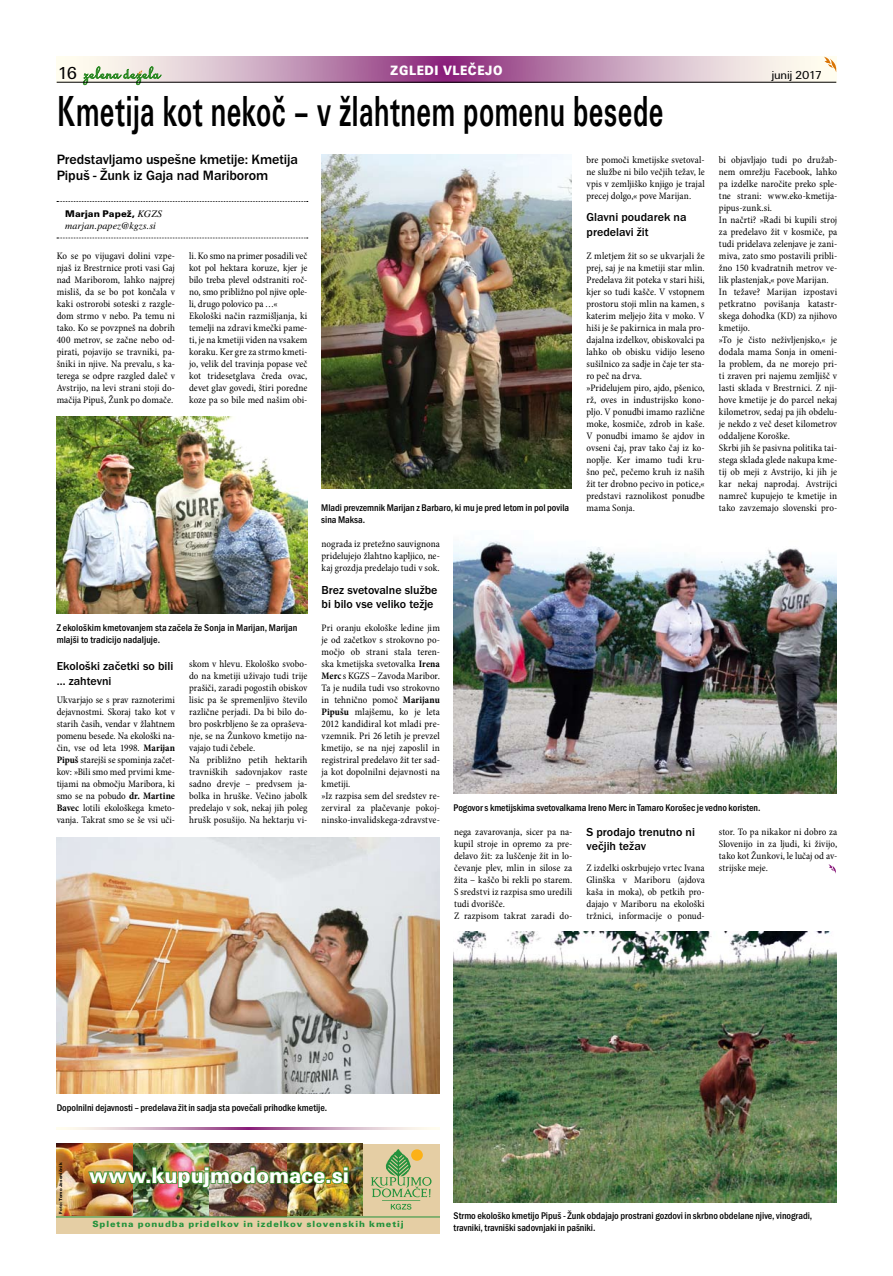
<style>
.page{position:relative;width:893px;height:1276px;background:#fff}
.page>*{position:absolute;margin:0;border:0;box-sizing:border-box;transform-origin:0 0}
.t1{font:700 45px "Unitus TEE";letter-spacing:.015em;color:#000;scale:.6 1}
.t2{font:23.2px "Unitus TEE Blac";color:#fff;scale:.91 1}
.t3{font:18px "Unitus TEE";color:#000}
.t4{font:500 14px/16.8px "Franklin Got Itc TEE";letter-spacing:-.005em;color:#000}
.t5{font:14px "Unitus TEE Blac";letter-spacing:.05em;color:#fff;scale:.9 1}
.t6{font:500 12px/14.4px "Franklin Got Itc TEE";color:#000}
.t7{font:12px "Unitus TEE";letter-spacing:-.025em;color:#000}
.t8{font:condensed 10px/12px "Minion Pro";color:#000;text-align:justify}
.t9{font:500 condensed 10px/12px "Franklin Got Itc TEE";color:#000}
.t10{font:italic 10px "Nimbus Rom No 9 LEE";letter-spacing:.005em;color:#000}
.t11{font:10px "Unitus TEE Blac";letter-spacing:.01em;color:#000}
.t12{font:9.3px "Unitus TEE Blac";letter-spacing:.1em;color:#23923c}
.t13{font:4.6px "Unitus TEE Blac";letter-spacing:.03em;color:#000}
.s1{font-family:"Nimbus Rom No 9 LEE";font-style:italic}
.s2{font-weight:700}
</style>
<div class="page">
<svg style="left:57px;top:201px;width:251px;height:1px"></svg>
<svg style="left:57px;top:238px;width:251px;height:1px"></svg>
<svg style="left:57px;top:57px;width:779px;height:25px;background:#c89ebb"></svg>
<svg style="left:57px;top:1127px;width:382px;height:3px"></svg>
<div style="left:349px;top:1143px;width:90px;height:90px;background:#e5cea4"></div>
<svg style="left:371px;top:1149px;width:60px;height:60px"></svg>
<img style="left:286px;top:1143px;width:77px;height:73px">
<img style="left:57px;top:1143px;width:76px;height:73px">
<img style="left:133px;top:1143px;width:77px;height:73px">
<div style="left:57px;top:1217px;width:382px;height:16px;background:#e5cea4"></div>
<img style="left:210px;top:1143px;width:76px;height:73px">
<hr style="left:57px;top:1216px;width:382px;height:1px;background:#23923c">
<img style="left:87px;top:1155px;width:262px;height:54px">
<img style="left:321px;top:154px;width:251px;height:334px">
<img style="left:57px;top:416px;width:250px;height:197px">
<img style="left:57px;top:838px;width:382px;height:255px">
<img style="left:454px;top:541px;width:382px;height:252px">
<img style="left:454px;top:931px;width:382px;height:271px">
<svg style="left:828px;top:864px;width:8px;height:9px"></svg>
<svg style="left:824px;top:57px;width:13px;height:15px"></svg>
<svg style="left:83px;top:67px;width:78px;height:18px"></svg>
<hr style="left:57px;top:82px;width:779px;height:1px;background:#000">
<h3 class="t5" style="left:390px;top:62px;width:126px">ZGLEDI VLEČEJO</h3>
<h3 class="t3" style="left:57px;top:62px;width:22px">16</h3>
<p class="t7" style="left:771px;top:68px;width:52px">junij 2017</p>
<h1 class="t1" style="left:58px;top:86px;width:1011px">Kmetija kot nekoč – v žlahtnem pomenu besede</h1>
<h3 class="t4" style="left:57px;top:151px;width:243px">Predstavljamo uspešne kmetije: Kmetija<br>Pipuš - Žunk iz Gaja nad Mariborom</h3>
<p class="t11" style="left:65px;top:208px;width:98px">Marjan Papež, <span class="s1">KGZS</span></p>
<p class="t10" style="left:65px;top:220px;width:92px">marjan.papez@kgzs.si</p>
<p class="t8" style="left:586px;top:154px;width:120px">bre pomoči kmetijske svetoval&shy;ne službe ni bilo večjih težav, le vpis v zemljiško knjigo je trajal precej dolgo,« pove Marijan.</p>
<p class="t6" style="left:586px;top:210px;width:101px">Glavni poudarek na predelavi žit</p>
<p class="t8" style="left:586px;top:250px;width:120px;text-align:left">Z mletjem žit so se ukvarjali že prej, saj je na kmetiji star mlin.<br>Predelava žit poteka v stari hiši, kjer so tudi kašče. V vstopnem prostoru stoji mlin na kamen, s katerim meljejo žita v moko. V hiši je še pakirnica in mala pro&shy;dajalna izdelkov, obiskovalci pa lahko ob obisku vidijo leseno sušilnico za sadje in čaje ter sta&shy;ro peč na drva.<br>»Pridelujem piro, ajdo, pšenico, rž, oves in industrijsko kono&shy;pljo. V ponudbi imamo različne moke, kosmiče, zdrob in kaše.<br>V ponudbi imamo še ajdov in ovseni čaj, prav tako čaj iz ko&shy;noplje. Ker imamo tudi kru&shy;šno peč, pečemo kruh iz naših žit ter drobno pecivo in potice,« predstavi raznolikost ponudbe mama Sonja.</p>
<p class="t8" style="left:57px;top:250px;width:120px">Ko se po vijugavi dolini vzpe&shy;njaš iz Brestrnice proti vasi Gaj nad Mariborom, lahko najprej misliš, da se bo pot končala v kaki ostrorobi soteski z razgle&shy;dom strmo v nebo. Pa temu ni tako. Ko se povzpneš na dobrih 400 metrov, se začne nebo od&shy;pirati, pojavijo se travniki, pa&shy;šniki in njive. Na prevalu, s ka&shy;terega se odpre razgled daleč v Avstrijo, na levi strani stoji do&shy;mačija Pipuš, Žunk po domače.</p>
<p class="t8" style="left:189px;top:250px;width:120px;text-align:left">li. Ko smo na primer posadili več kot pol hektara koruze, kjer je bilo treba plevel odstraniti roč&shy;no, smo približno pol njive ople&shy;li, drugo polovico pa …«<br>Ekološki način razmišljanja, ki temelji na zdravi kmečki pame&shy;ti, je na kmetiji viden na vsakem koraku. Ker gre za strmo kmeti&shy;jo, velik del travinja popase več kot tridesetglava čreda ovac, devet glav govedi, štiri poredne koze pa so bile med našim obi-</p>
<p class="t9" style="left:321px;top:501px;width:249px">Mladi prevzemnik Marijan z Barbaro, ki mu je pred letom in pol povila sina Maksa.</p>
<p class="t8" style="left:719px;top:154px;width:120px;text-align:left">bi objavljajo tudi po družab&shy;nem omrežju Facebook, lahko pa izdelke naročite preko sple&shy;tne strani: www.eko-kmetija&shy;pipus-zunk.si.<br>In načrti? »Radi bi kupili stroj za predelavo žit v kosmiče, pa tudi pridelava zelenjave je zani&shy;miva, zato smo postavili pribli&shy;žno 150 kvadratnih metrov ve&shy;lik plastenjak,« pove Marijan.<br>In težave? Marijan izpostavi petkratno povišanja katastr&shy;skega dohodka (KD) za njihovo kmetijo.<br>»To je čisto neživljenjsko,« je dodala mama Sonja in omeni&shy;la problem, da ne morejo pri&shy;ti zraven pri najemu zemljišč v lasti sklada v Brestrnici. Z nji&shy;hove kmetije je do parcel nekaj kilometrov, sedaj pa jih obdelu&shy;je nekdo z več deset kilometrov oddaljene Koroške.<br>Skrbi jih še pasivna politika tai&shy;stega sklada glede nakupa kme&shy;tij ob meji z Avstrijo, ki jih je kar nekaj naprodaj. Avstrijci namreč kupujejo te kmetije in tako zavzemajo slovenski pro-</p>
<p class="t9" style="left:57px;top:621px;width:242px">Z ekološkim kmetovanjem sta začela že Sonja in Marijan, Marijan mlajši to tradicijo nadaljuje.</p>
<p class="t6" style="left:57px;top:659px;width:118px">Ekološki začetki so bili … zahtevni</p>
<p class="t8" style="left:57px;top:694px;width:120px">Ukvarjajo se s prav raznoterimi dejavnostmi. Skoraj tako kot v starih časih, vendar v žlahtnem pomenu besede. Na ekološki na&shy;čin, vse od leta 1998. <span class="s2">Marijan Pipuš</span> starejši se spominja začet&shy;kov: »Bili smo med prvimi kme&shy;tijami na območju Maribora, ki smo se na pobudo <span class="s2">dr. Martine Bavec</span> lotili ekološkega kmeto&shy;vanja. Takrat smo se še vsi uči-</p>
<p class="t8" style="left:189px;top:658px;width:120px;text-align:left">skom v hlevu. Ekološko svobo&shy;do na kmetiji uživajo tudi trije prašiči, zaradi pogostih obiskov lisic pa še spremenljivo število različne perjadi. Da bi bilo do&shy;bro poskrbljeno še za opraševa&shy;nje, se na Žunkovo kmetijo na&shy;vajajo tudi čebele.<br>Na približno petih hektarih travniških sadovnjakov raste sadno drevje – predvsem ja&shy;bolka in hruške. Večino jabolk predelajo v sok, nekaj jih poleg hrušk posušijo. Na hektarju vi-</p>
<p class="t8" style="left:322px;top:538px;width:120px">nograda iz pretežno sauvignona pridelujejo žlahtno kapljico, ne&shy;kaj grozdja predelajo tudi v sok.</p>
<p class="t6" style="left:322px;top:582px;width:117px">Brez svetovalne službe bi bilo vse veliko težje</p>
<p class="t8" style="left:322px;top:622px;width:120px;text-align:left">Pri oranju ekološke ledine jim je od začetkov s strokovno po&shy;močjo ob strani stala teren&shy;ska kmetijska svetovalka <span class="s2">Irena<br>Merc</span> s KGZS – Zavoda Maribor.<br>Ta je nudila tudi vso strokovno in tehnično pomoč <span class="s2">Marijanu<br>Pipušu</span> mlajšemu, ko je leta<br>2012 kandidiral kot mladi pre&shy;vzemnik. Pri 26 letih je prevzel kmetijo, se na njej zaposlil in registriral predelavo žit ter sad&shy;ja kot dopolnilni dejavnosti na kmetiji.<br>»Iz razpisa sem del sredstev re&shy;zerviral za plačevanje pokoj&shy;ninsko-invalidskega-zdravstve-</p>
<p class="t9" style="left:454px;top:801px;width:308px">Pogovor s kmetijskima svetovalkama Ireno Merc in Tamaro Korošec je vedno koristen.</p>
<p class="t8" style="left:454px;top:826px;width:120px;text-align:left">nega zavarovanja, sicer pa na&shy;kupil stroje in opremo za pre&shy;delavo žit: za luščenje žit in lo&shy;čevanje plev, mlin in silose za žita – kaščo bi rekli po starem.<br>S sredstvi iz razpisa smo uredili tudi dvorišče.<br>Z razpisom takrat zaradi do-</p>
<p class="t6" style="left:586px;top:825px;width:110px">S prodajo trenutno ni večjih težav</p>
<p class="t8" style="left:586px;top:862px;width:120px">Z izdelki oskrbujejo vrtec Ivana Glinška v Mariboru (ajdova kaša in moka), ob petkih pro&shy;dajajo v Mariboru na ekološki tržnici, informacije o ponud-</p>
<p class="t8" style="left:719px;top:826px;width:120px">stor. To pa nikakor ni dobro za Slovenijo in za ljudi, ki živijo, tako kot Žunkovi, le lučaj od av&shy;strijske meje.</p>
<p class="t9" style="left:57px;top:1101px;width:272px">Dopolnilni dejavnosti – predelava žit in sadja sta povečali prihodke kmetije.</p>
<p class="t13" style="left:58px;top:1213px;width:53px;rotate:-90deg">Foto: Tomo Jeseničnik</p>
<h2 class="t2" style="left:89px;top:1162px;width:287px">www.kupujmodomace.si</h2>
<p class="t12" style="left:92px;top:1219px;width:313px">Spletna ponudba pridelkov in izdelkov slovenskih kmetij</p>
<p class="t9" style="left:454px;top:1209px;width:360px">Strmo ekološko kmetijo Pipuš - Žunk obdajajo prostrani gozdovi in skrbno obdelane njive, vinogradi, travniki, travniški sadovnjaki in pašniki.</p>
</div>
